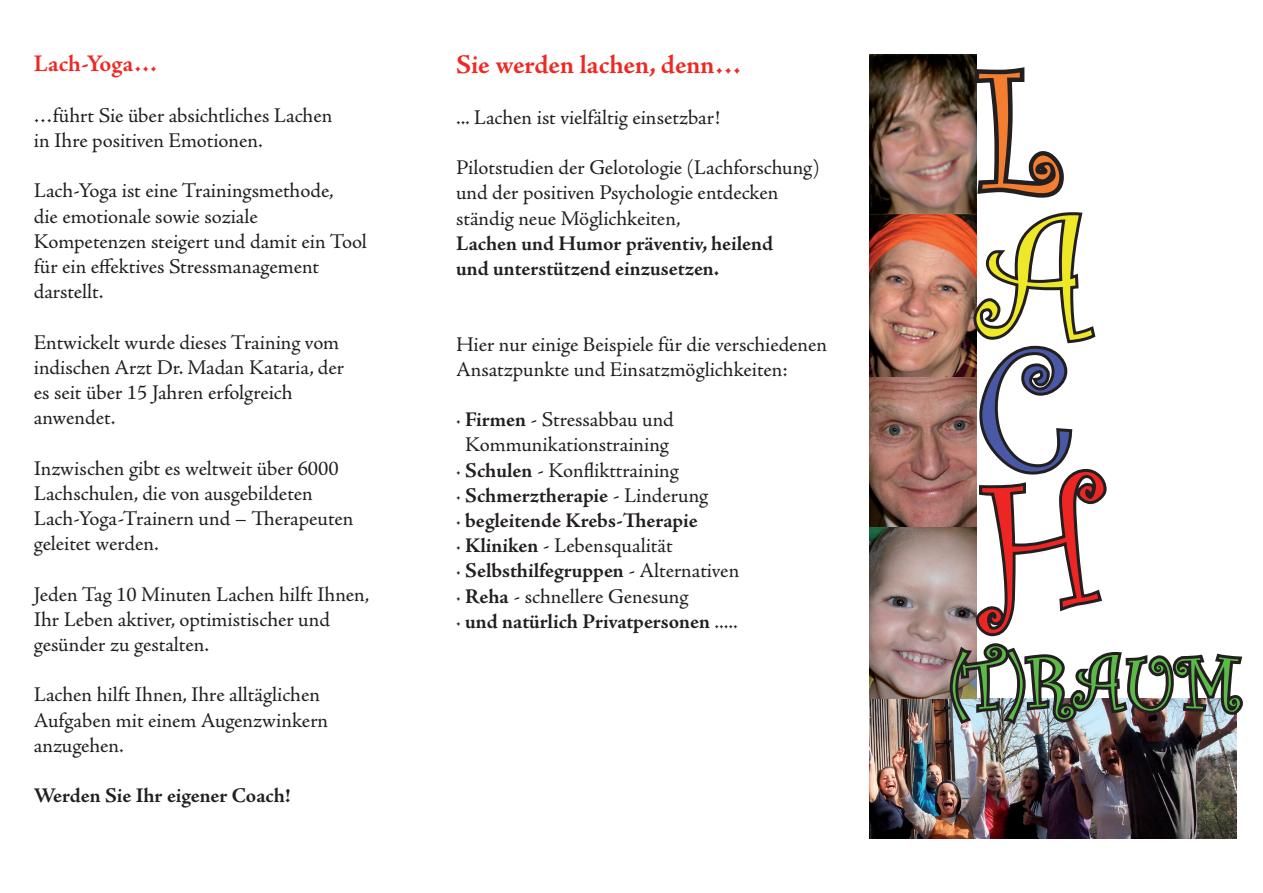
<style>
.page{position:relative;width:1263px;height:893px;background:#fff}
.page>*{position:absolute;margin:0;border:0;box-sizing:border-box;transform-origin:0 0}
.t1{font:180px "Curlz";color:#f47e30}
.t2{font:180px "Curlz";color:#ede929}
.t3{font:180px "Curlz";color:#4959a6}
.t4{font:180px "Curlz";color:#ee2623}
.t5{font:79.5px "Curlz";color:#5cba47}
.t6{font:700 27px "Adobe Jenson Pro";letter-spacing:-.005em;color:#ee2923}
.t7{font:700 24px "Adobe Jenson Pro";color:#ee2823}
.t8{font:21px/25.2px "Adobe Jenson Pro";color:#231f20}
.t9{font:700 21px/25.2px "Adobe Jenson Pro";letter-spacing:-.005em;color:#231f20}
.s1{font-weight:700}
.s2{font-weight:400}
</style>
<div class="page">
<img style="left:870px;top:54px;width:107px;height:645px">
<img style="left:870px;top:699px;width:366px;height:140px">
<svg style="left:969px;top:62px;width:95px;height:141px"></svg>
<svg style="left:947px;top:209px;width:296px;height:521px"></svg>
<p class="t7" style="left:34px;top:50px;width:125px">Lach-Yoga…</p>
<p class="t8" style="left:34px;top:103px;width:300px">…führt Sie über absichtliches Lachen in Ihre positiven Emotionen.</p>
<p class="t8" style="left:34px;top:178px;width:335px">Lach-Yoga ist eine Trainingsmethode,<br>die emotionale sowie soziale<br>Kompetenzen steigert und damit ein Tool für ein effektives Stressmanagement darstellt.</p>
<p class="t8" style="left:34px;top:330px;width:312px">Entwickelt wurde dieses Training vom indischen Arzt Dr. Madan Kataria, der es seit über 15 Jahren erfolgreich anwendet.</p>
<p class="t8" style="left:34px;top:456px;width:321px">Inzwischen gibt es weltweit über 6000<br>Lachschulen, die von ausgebildeten<br>Lach-Yoga-Trainern und – Therapeuten geleitet werden.</p>
<p class="t8" style="left:34px;top:582px;width:337px">Jeden Tag 10 Minuten Lachen hilft Ihnen,<br>Ihr Leben aktiver, optimistischer und gesünder zu gestalten.</p>
<p class="t8" style="left:34px;top:682px;width:296px">Lachen hilft Ihnen, Ihre alltäglichen<br>Aufgaben mit einem Augenzwinkern anzugehen.</p>
<p class="t9" style="left:34px;top:783px;width:258px">Werden Sie Ihr eigener Coach!</p>
<p class="t6" style="left:456px;top:50px;width:287px">Sie werden lachen, denn…</p>
<p class="t8" style="left:456px;top:105px;width:265px">... Lachen ist vielfältig einsetzbar!</p>
<p class="t8" style="left:456px;top:155px;width:365px">Pilotstudien der Gelotologie (Lachforschung) und der positiven Psychologie entdecken ständig neue Möglichkeiten,</p>
<p class="t9" style="left:456px;top:231px;width:319px">Lachen und Humor präventiv, heilend und unterstützend einzusetzen.</p>
<p class="t8" style="left:456px;top:332px;width:373px">Hier nur einige Beispiele für die verschiedenen<br>Ansatzpunkte und Einsatzmöglichkeiten:</p>
<p class="t8" style="left:456px;top:407px;width:219px">· <span class="s1">Firmen</span> - Stressabbau und</p>
<p class="t8" style="left:465px;top:433px;width:205px">Kommunikationstraining</p>
<p class="t8" style="left:456px;top:458px;width:224px">· <span class="s1">Schulen</span> - Konflikttraining</p>
<p class="t9" style="left:456px;top:483px;width:254px"><span class="s2">·</span> Schmerztherapie <span class="s2">- Linderung</span></p>
<p class="t9" style="left:456px;top:508px;width:243px"><span class="s2">·</span> begleitende Krebs-Therapie</p>
<p class="t8" style="left:456px;top:533px;width:218px">· <span class="s1">Kliniken</span> - Lebensqualität</p>
<p class="t9" style="left:456px;top:559px;width:285px"><span class="s2">·</span> Selbsthilfegruppen <span class="s2">- Alternativen</span></p>
<p class="t8" style="left:456px;top:584px;width:234px">· <span class="s1">Reha</span> - schnellere Genesung</p>
<p class="t9" style="left:456px;top:609px;width:283px"><span class="s2">·</span> und natürlich Privatpersonen <span class="s2">.....</span></p>
<h1 class="t1" style="left:978px;top:4px;width:84px">L</h1>
<h1 class="t2" style="left:978px;top:152px;width:114px">A</h1>
<h1 class="t3" style="left:978px;top:281px;width:95px">C</h1>
<h1 class="t4" style="left:980px;top:418px;width:122px">H</h1>
<h2 class="t5" style="left:950px;top:627px;width:293px">(T)RAUM</h2>
</div>
